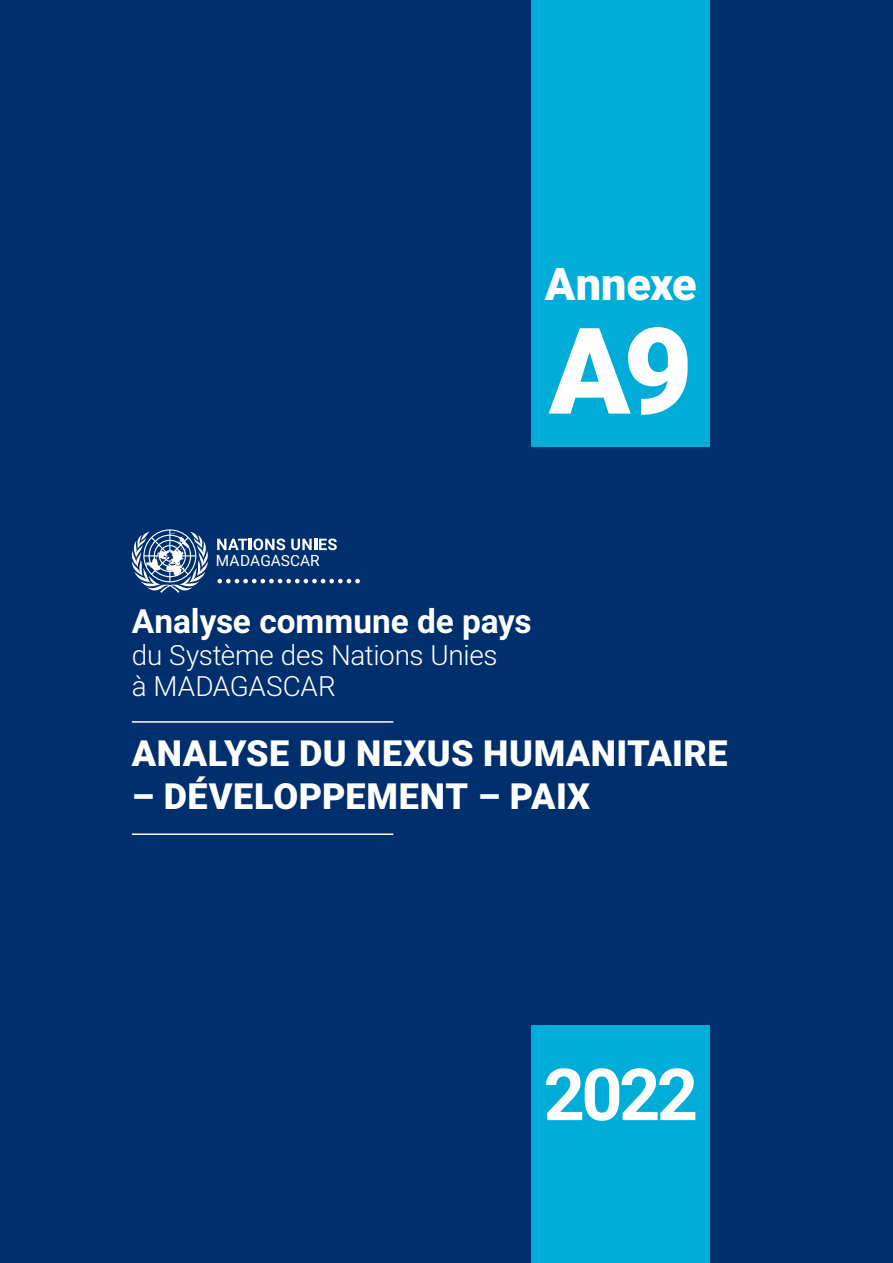
<style>
.page{position:relative;width:893px;height:1263px;background:#002f6e}
.page>*{position:absolute;margin:0;border:0;box-sizing:border-box;transform-origin:0 0}
.t1{font:900 120px "Roboto";color:#fff}
.t2{font:700 72px "Roboto";color:#fff}
.t3{font:900 45px "Roboto";letter-spacing:-.005em;color:#fff}
.t4{font:900 36px "Roboto";letter-spacing:.01em;color:#fff}
.t5{font:700 33.45px "Roboto";letter-spacing:-.005em;color:#fff}
.t6{font:300 27.9px/31.5px "Roboto";letter-spacing:-.01em;color:#fff}
.t7{font:15.45px "Roboto";color:#fff}
</style>
<div class="page">
<svg style="left:217px;top:538px;width:68px;height:12px"></svg>
<svg style="left:291px;top:538px;width:46px;height:12px"></svg>
<svg style="left:131px;top:529px;width:77px;height:64px"></svg>
<svg style="left:217px;top:579px;width:143px;height:4px"></svg>
<div style="left:531px;top:0;width:179px;height:447px;background:#00acd8"></div>
<div style="left:531px;top:1026px;width:179px;height:237px;background:#00acd8"></div>
<hr style="left:132px;top:721px;width:261px;height:2px;background:#fff">
<hr style="left:132px;top:833px;width:261px;height:2px;background:#fff">
<p class="t3" style="left:545px;top:252px;width:153px">Annexe</p>
<h1 class="t1" style="left:549px;top:287px;width:146px">A9</h1>
<p class="t7" style="left:216px;top:550px;width:105px">MADAGASCAR</p>
<p class="t5" style="left:132px;top:598px;width:401px">Analyse commune de pays</p>
<p class="t6" style="left:132px;top:638px;width:367px">du Système des Nations Unies à MADAGASCAR</p>
<p class="t4" style="left:132px;top:728px;width:597px">ANALYSE DU NEXUS HUMANITAIRE</p>
<p class="t4" style="left:132px;top:771px;width:460px">– DÉVELOPPEMENT – PAIX</p>
<h2 class="t2" style="left:544px;top:1044px;width:156px">2022</h2>
</div>
